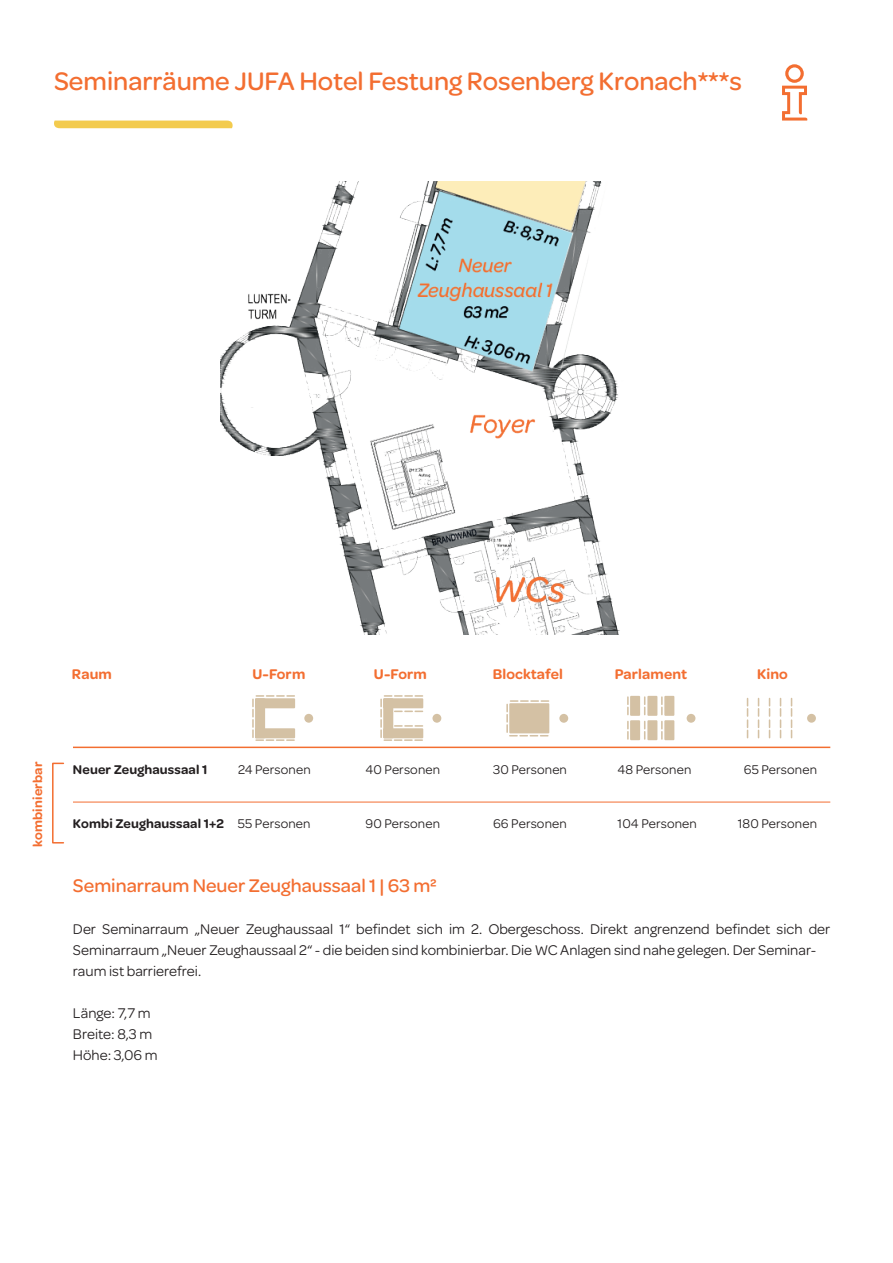
<style>
.page{position:relative;width:893px;height:1263px;background:#fff}
.page>*{position:absolute;margin:0;border:0;box-sizing:border-box;transform-origin:0 0}
.t1{font:500 27px "Omnes";color:#f36e31}
.t2{font:500 19.5px "Omnes";color:#f36e31}
.t3{font:15px/21px "Omnes";color:#231f20}
.t4{font:600 15px "Omnes";letter-spacing:.01em;color:#f36e31}
.t5{font:13.5px "Omnes";letter-spacing:.01em;color:#231f20}
.t6{font:600 13.5px "Omnes";letter-spacing:.01em;color:#231f20}
.t7{font:600 13.5px "Omnes";letter-spacing:.01em;color:#f36e31}
.s1{font-weight:400}
</style>
<div class="page">
<svg style="left:782px;top:64px;width:25px;height:57px"></svg>
<svg style="left:54px;top:121px;width:179px;height:7px"></svg>
<img style="left:221px;top:182px;width:399px;height:453px">
<div style="left:647px;top:720px;width:10px;height:20px;background:#d4c1a4"></div>
<div style="left:630px;top:720px;width:10px;height:20px;background:#d4c1a4"></div>
<div style="left:664px;top:720px;width:10px;height:20px;background:#d4c1a4"></div>
<div style="left:383px;top:698px;width:40px;height:10px;background:#d4c1a4"></div>
<div style="left:255px;top:698px;width:40px;height:10px;background:#d4c1a4"></div>
<div style="left:383px;top:728px;width:40px;height:10px;background:#d4c1a4"></div>
<div style="left:255px;top:728px;width:40px;height:10px;background:#d4c1a4"></div>
<div style="left:432px;top:714px;width:9px;height:9px;background:#d4c1a4;border-radius:50%"></div>
<div style="left:304px;top:714px;width:9px;height:9px;background:#d4c1a4;border-radius:50%"></div>
<svg style="left:380px;top:695px;width:42px;height:46px"></svg>
<svg style="left:252px;top:695px;width:42px;height:46px"></svg>
<svg style="left:506px;top:700px;width:43px;height:36px;background:#dac9b1"></svg>
<div style="left:559px;top:714px;width:9px;height:9px;background:#d4c1a4;border-radius:50%"></div>
<div style="left:687px;top:714px;width:8px;height:9px;background:#d4c1a4;border-radius:50%"></div>
<div style="left:807px;top:714px;width:9px;height:9px;background:#d4c1a4;border-radius:50%"></div>
<svg style="left:627px;top:721px;width:2px;height:18px"></svg>
<svg style="left:644px;top:721px;width:1px;height:18px"></svg>
<svg style="left:661px;top:721px;width:2px;height:18px"></svg>
<div style="left:647px;top:696px;width:10px;height:20px;background:#d4c1a4"></div>
<div style="left:630px;top:696px;width:10px;height:20px;background:#d4c1a4"></div>
<div style="left:664px;top:696px;width:10px;height:20px;background:#d4c1a4"></div>
<svg style="left:627px;top:697px;width:2px;height:18px"></svg>
<svg style="left:644px;top:697px;width:1px;height:18px"></svg>
<svg style="left:661px;top:697px;width:2px;height:18px"></svg>
<svg style="left:791px;top:698px;width:1px;height:40px"></svg>
<svg style="left:780px;top:698px;width:1px;height:40px"></svg>
<svg style="left:769px;top:698px;width:1px;height:40px"></svg>
<svg style="left:758px;top:698px;width:1px;height:40px"></svg>
<svg style="left:747px;top:698px;width:1px;height:40px"></svg>
<hr style="left:73px;top:747px;width:757px;height:1px;background:#f36e31">
<hr style="left:73px;top:802px;width:757px;height:1px;background:#f36e31">
<div style="left:52px;top:763px;width:12px;height:80px;border:2px solid #f36e31"></div>
<h1 class="t1" style="left:54px;top:62px;width:689px">Seminarräume JUFA Hotel Festung Rosenberg Kronach***s</h1>
<p class="t4" style="left:72px;top:663px;width:41px">Raum</p>
<p class="t4" style="left:252px;top:663px;width:54px">U-Form</p>
<p class="t4" style="left:374px;top:663px;width:54px">U-Form</p>
<p class="t4" style="left:493px;top:663px;width:72px">Blocktafel</p>
<p class="t4" style="left:615px;top:663px;width:74px">Parlament</p>
<p class="t4" style="left:757px;top:663px;width:32px">Kino</p>
<p class="t7" style="left:28px;top:847px;width:87px;rotate:-90deg">kombinierbar</p>
<p class="t6" style="left:73px;top:760px;width:136px">Neuer Zeughaussaal 1</p>
<p class="t5" style="left:238px;top:760px;width:74px">24 Personen</p>
<p class="t5" style="left:365px;top:760px;width:76px">40 Personen</p>
<p class="t5" style="left:493px;top:760px;width:75px">30 Personen</p>
<p class="t5" style="left:617px;top:760px;width:75px">48 Personen</p>
<p class="t5" style="left:744px;top:760px;width:75px">65 Personen</p>
<p class="t6" style="left:73px;top:814px;width:239px">Kombi Zeughaussaal 1+2 <span class="s1">55 Personen</span></p>
<p class="t5" style="left:365px;top:814px;width:76px">90 Personen</p>
<p class="t5" style="left:493px;top:814px;width:75px">66 Personen</p>
<p class="t5" style="left:617px;top:814px;width:81px">104 Personen</p>
<p class="t5" style="left:738px;top:814px;width:81px">180 Personen</p>
<h2 class="t2" style="left:73px;top:872px;width:365px">Seminarraum Neuer Zeughaussaal 1 | 63 m²</h2>
<p class="t3" style="left:73px;top:917px;width:759px">Der Seminarraum „Neuer Zeughaussaal 1“ befindet sich im 2. Obergeschoss. Direkt angrenzend befindet sich der<br>Seminarraum „Neuer Zeughaussaal 2“ - die beiden sind kombinierbar. Die WC Anlagen sind nahe gelegen. Der Seminar&shy;raum ist barrierefrei.</p>
<p class="t3" style="left:73px;top:1001px;width:86px">Länge: 7,7 m<br>Breite: 8,3 m<br>Höhe: 3,06 m</p>
</div>
